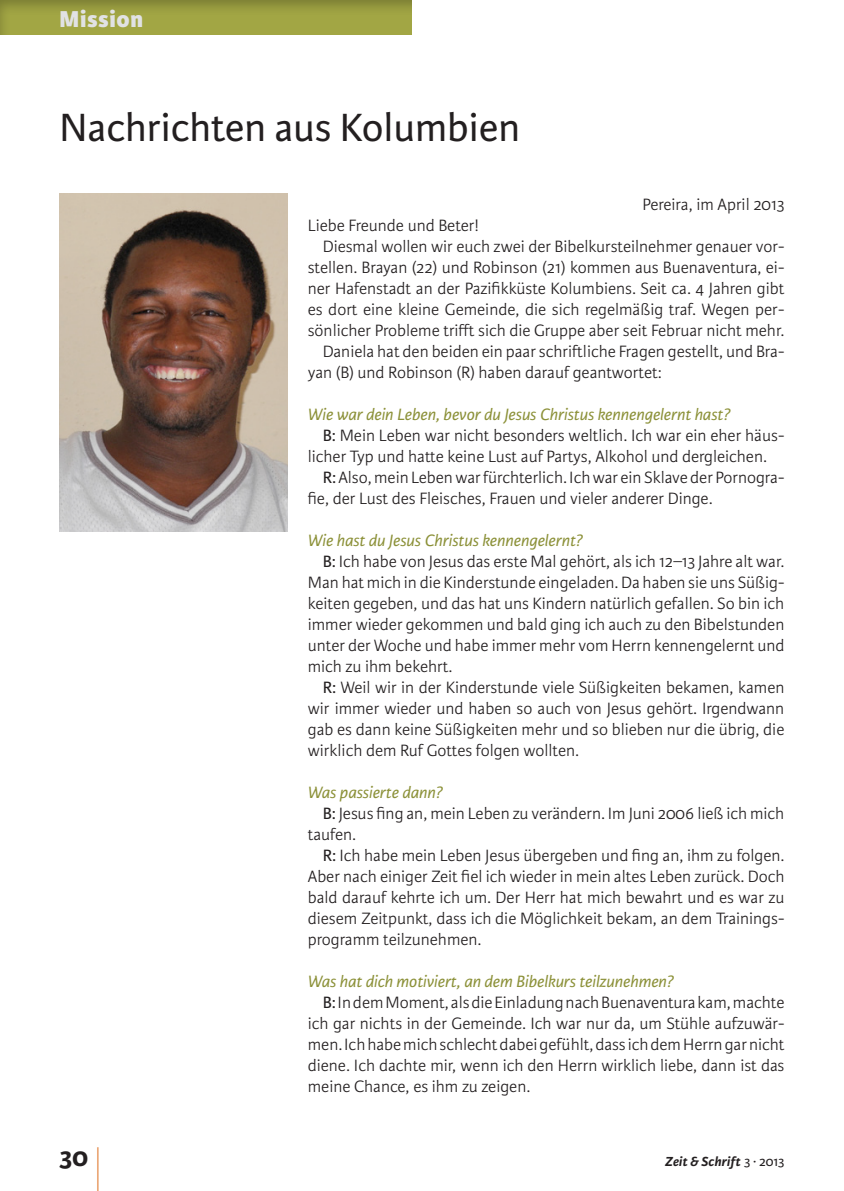
<style>
.page{position:relative;width:844px;height:1191px;background:#fff}
.page>*{position:absolute;margin:0;border:0;box-sizing:border-box;transform-origin:0 0}
.t1{font:300 59.5px "Karmina Sans Basic";color:#df7427;scale:.29 1}
.Artikel-Titel{font:42px "Karmina Sans Basic";color:#231f20}
.t2{font:700 28px "Karmina Sans Basic";color:#231f20}
.Balkentext_links{font:800 24.5px "Karmina Sans Basic";letter-spacing:.025em;color:#e1e2e4}
.Fließtext{font:300 17.5px/21px "Karmina Sans Basic";color:#231f20;text-align:justify}
.Fließtext_nach_Titel{font:italic 17.5px "Karmina Sans Basic";color:#8c9139}
.Fließtext_nach_Titel-2{font:300 17.5px "Karmina Sans Basic";color:#231f20}
.t3{font:italic 700 14px "Karmina Sans Basic";letter-spacing:.015em;color:#231f20}
.s1{font-weight:400}
.s2{font-weight:400;font-style:normal}
</style>
<div class="page">
<div style="left:0;top:0;width:413px;height:35px;background:#231f20;opacity:.3"></div>
<img style="left:60px;top:193px;width:228px;height:338px">
<p class="Balkentext_links" style="left:60px;top:4px;width:85px">Mission</p>
<p class="Artikel-Titel" style="left:60px;top:104px;width:462px">Nachrichten aus Kolumbien</p>
<p class="Fließtext_nach_Titel-2" style="left:642px;top:195px;width:143px">Pereira, im April 2013</p>
<p class="Fließtext_nach_Titel-2" style="left:308px;top:216px;width:173px">Liebe Freunde und Beter!</p>
<p class="Fließtext" style="left:308px;top:236px;width:478px;text-indent:15px">Diesmal wollen wir euch zwei der Bibelkursteilnehmer genauer vor&shy;stellen. Brayan (22) und Robinson (21) kommen aus Buenaventura, ei&shy;ner Hafenstadt an der Pazifikküste Kolumbiens. Seit ca. 4 Jahren gibt es dort eine kleine Gemeinde, die sich regelmäßig traf. Wegen per&shy;sönlicher Probleme trifft sich die Gruppe aber seit Februar nicht mehr.</p>
<p class="Fließtext" style="left:308px;top:341px;width:478px;text-indent:15px">Daniela hat den beiden ein paar schriftliche Fragen gestellt, und Bra&shy;yan (B) und Robinson (R) haben darauf geantwortet:</p>
<p class="Fließtext_nach_Titel" style="left:308px;top:405px;width:424px">Wie war dein Leben, bevor du Jesus Christus kennengelernt hast?</p>
<p class="Fließtext" style="left:308px;top:425px;width:478px;text-indent:15px"><span class="s1">B:</span> Mein Leben war nicht besonders weltlich. Ich war ein eher häus&shy;licher Typ und hatte keine Lust auf Partys, Alkohol und dergleichen.</p>
<p class="Fließtext" style="left:308px;top:467px;width:478px;text-indent:15px"><span class="s1">R:</span> Also, mein Leben war fürchterlich. Ich war ein Sklave der Pornogra&shy;fie, der Lust des Fleisches, Frauen und vieler anderer Dinge.</p>
<p class="Fließtext_nach_Titel" style="left:308px;top:531px;width:277px">Wie hast du Jesus Christus kennengelernt?</p>
<p class="Fließtext" style="left:308px;top:551px;width:478px;text-indent:15px"><span class="s1">B:</span> Ich habe von Jesus das erste Mal gehört, als ich 12–13 Jahre alt war.<br>Man hat mich in die Kinderstunde eingeladen. Da haben sie uns Süßig&shy;keiten gegeben, und das hat uns Kindern natürlich gefallen. So bin ich immer wieder gekommen und bald ging ich auch zu den Bibelstunden unter der Woche und habe immer mehr vom Herrn kennengelernt und mich zu ihm bekehrt.</p>
<p class="Fließtext" style="left:308px;top:677px;width:478px;text-indent:15px"><span class="s1">R:</span> Weil wir in der Kinderstunde viele Süßigkeiten bekamen, kamen wir immer wieder und haben so auch von Jesus gehört. Irgendwann gab es dann keine Süßigkeiten mehr und so blieben nur die übrig, die wirklich dem Ruf Gottes folgen wollten.</p>
<p class="Fließtext_nach_Titel" style="left:308px;top:783px;width:137px">Was passierte dann?</p>
<p class="Fließtext" style="left:308px;top:803px;width:478px;text-indent:15px"><span class="s1">B:</span> Jesus fing an, mein Leben zu verändern. Im Juni 2006 ließ ich mich taufen.</p>
<p class="Fließtext" style="left:308px;top:845px;width:478px;text-indent:15px"><span class="s1">R:</span> Ich habe mein Leben Jesus übergeben und fing an, ihm zu folgen.<br>Aber nach einiger Zeit fiel ich wieder in mein altes Leben zurück. Doch bald darauf kehrte ich um. Der Herr hat mich bewahrt und es war zu diesem Zeitpunkt, dass ich die Möglichkeit bekam, an dem Trainings&shy;programm teilzunehmen.</p>
<p class="Fließtext_nach_Titel" style="left:308px;top:972px;width:368px">Was hat dich motiviert, an dem Bibelkurs teilzunehmen?</p>
<p class="Fließtext" style="left:308px;top:992px;width:478px;text-indent:15px"><span class="s1">B:</span> In dem Moment, als die Einladung nach Buenaventura kam, machte ich gar nichts in der Gemeinde. Ich war nur da, um Stühle aufzuwär&shy;men. Ich habe mich schlecht dabei gefühlt, dass ich dem Herrn gar nicht diene. Ich dachte mir, wenn ich den Herrn wirklich liebe, dann ist das meine Chance, es ihm zu zeigen.</p>
<h3 class="t2" style="left:60px;top:1141px;width:30px">30</h3>
<h1 class="t1" style="left:96px;top:1140px;width:17px">|</h1>
<p class="t3" style="left:665px;top:1153px;width:121px">Zeit &amp; Schrift <span class="s2">3 ∙ 2013</span></p>
</div>
